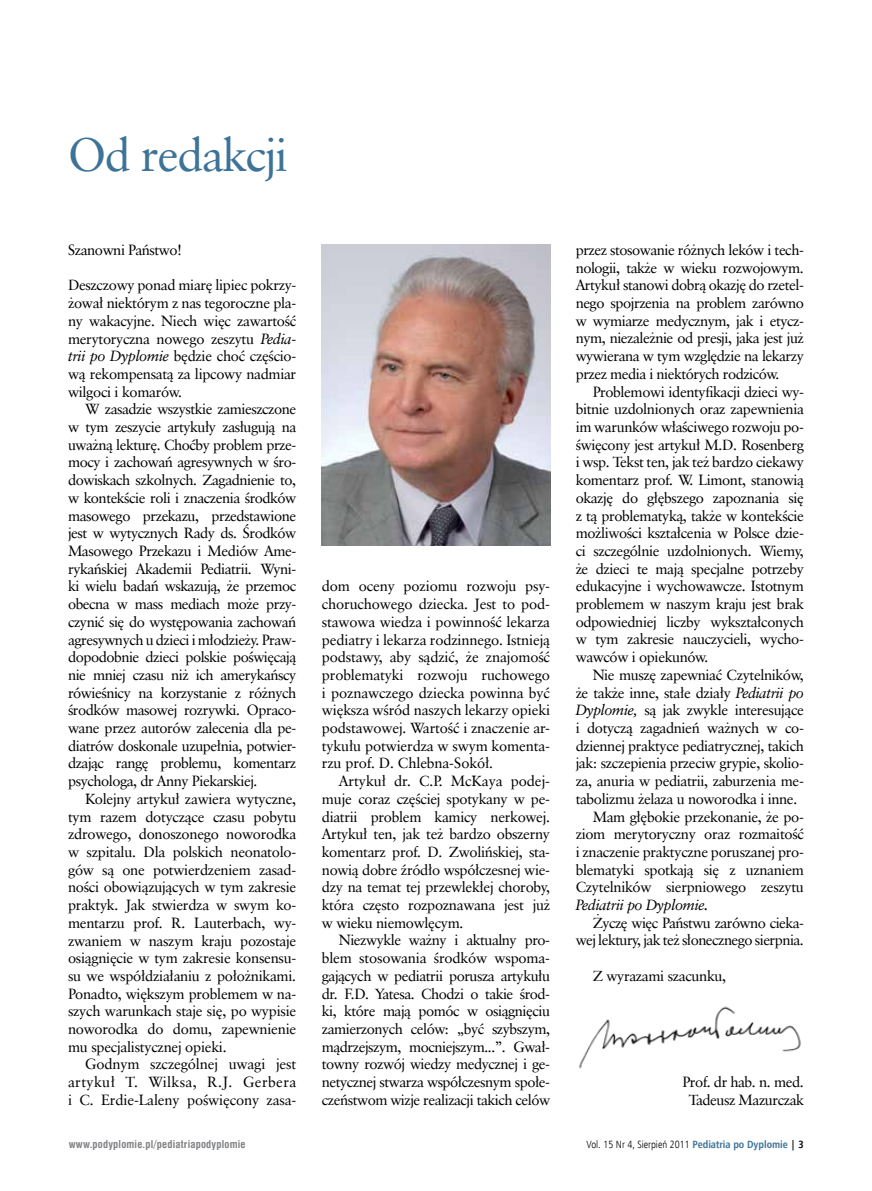
<style>
.page{position:relative;width:872px;height:1191px;background:#fff}
.page>*{position:absolute;margin:0;border:0;box-sizing:border-box;transform-origin:0 0}
.t1{font:46.5px "Class Garmnd EU";letter-spacing:-.03em;color:#3d7397}
.t2{font:14.7px/17.7px "Class Garmnd EU";letter-spacing:-.03em;color:#000;text-align:justify}
.t3{font:italic 14.7px "Class Garmnd EU";letter-spacing:-.025em;color:#000}
.t4{font:10.5px "Humnst 777 Lt Cn EU";color:#000}
.t5{font:700 10.5px "Swis 721 Cn EU";letter-spacing:.02em;color:#808285}
.s1{font-style:italic}
.s2{font-family:"Humnst 777 Cn EU";font-weight:700;color:#3d7397}
.s3{font-family:"Humnst 777 Cn EU";font-weight:700}
</style>
<div class="page">
<img style="left:579px;top:1006px;width:222px;height:63px">
<img style="left:322px;top:245px;width:228px;height:301px">
<h1 class="t1" style="left:68px;top:126px;width:222px">Od redakcji</h1>
<p class="t2" style="left:68px;top:241px;width:116px">Szanowni Państwo!</p>
<p class="t2" style="left:68px;top:276px;width:230px">Deszczowy ponad miarę lipiec pokrzy&shy;żował niektórym z nas tegoroczne pla&shy;ny wakacyjne. Niech więc zawartość merytoryczna nowego zeszytu <span class="s1">Pedia&shy;trii po Dyplomie</span> będzie choć częścio&shy;wą rekompensatą za lipcowy nadmiar wilgoci i komarów.</p>
<p class="t2" style="left:68px;top:400px;width:230px;text-indent:17px">W zasadzie wszystkie zamieszczone w tym zeszycie artykuły zasługują na uważną lekturę. Choćby problem prze&shy;mocy i zachowań agresywnych w śro&shy;dowiskach szkolnych. Zagadnienie to, w kontekście roli i znaczenia środków masowego przekazu, przedstawione jest w wytycznych Rady ds. Środków Masowego Przekazu i Mediów Ame&shy;rykańskiej Akademii Pediatrii. Wyni&shy;ki wielu badań wskazują, że przemoc obecna w mass mediach może przy&shy;czynić się do występowania zachowań agresywnych u dzieci i młodzieży. Praw&shy;dopodobnie dzieci polskie poświęcają nie mniej czasu niż ich amerykańscy rówieśnicy na korzystanie z różnych środków masowej rozrywki. Opraco&shy;wane przez autorów zalecenia dla pe&shy;diatrów doskonale uzupełnia, potwier&shy;dzając rangę problemu, komentarz psychologa, dr Anny Piekarskiej.</p>
<p class="t2" style="left:68px;top:790px;width:230px;text-indent:17px">Kolejny artykuł zawiera wytyczne, tym razem dotyczące czasu pobytu zdrowego, donoszonego noworodka w szpitalu. Dla polskich neonatolo&shy;gów są one potwierdzeniem zasad&shy;ności obowiązujących w tym zakresie praktyk. Jak stwierdza w swym ko&shy;mentarzu prof. R. Lauterbach, wy&shy;zwaniem w naszym kraju pozostaje osiągnięcie w tym zakresie konsensu&shy;su we współdziałaniu z położnikami.<br>Ponadto, większym problemem w na&shy;szych warunkach staje się, po wypisie noworodka do domu, zapewnienie mu specjalistycznej opieki.</p>
<p class="t2" style="left:68px;top:1055px;width:230px;text-indent:17px">Godnym szczególnej uwagi jest artykuł T. Wilksa, R.J. Gerbera i C. Erdie-Laleny poświęcony zasa-</p>
<p class="t5" style="left:69px;top:1138px;width:178px">www.podyplomie.pl/pediatriapodyplomie</p>
<p class="t2" style="left:322px;top:577px;width:230px">dom oceny poziomu rozwoju psy&shy;choruchowego dziecka. Jest to pod&shy;stawowa wiedza i powinność lekarza pediatry i lekarza rodzinnego. Istnieją podstawy, aby sądzić, że znajomość problematyki rozwoju ruchowego i poznawczego dziecka powinna być większa wśród naszych lekarzy opieki podstawowej. Wartość i znaczenie ar&shy;tykułu potwierdza w swym komenta&shy;rzu prof. D. Chlebna-Sokół.</p>
<p class="t2" style="left:322px;top:772px;width:230px;text-indent:17px">Artykuł dr. C.P. McKaya podej&shy;muje coraz częściej spotykany w pe&shy;diatrii problem kamicy nerkowej.<br>Artykuł ten, jak też bardzo obszerny komentarz prof. D. Zwolińskiej, sta&shy;nowią dobre źródło współczesnej wie&shy;dzy na temat tej przewlekłej choroby, która często rozpoznawana jest już w wieku niemowlęcym.</p>
<p class="t2" style="left:322px;top:931px;width:230px;text-indent:17px">Niezwykle ważny i aktualny pro&shy;blem stosowania środków wspoma&shy;gających w pediatrii porusza artykułu dr. F.D. Yatesa. Chodzi o takie środ&shy;ki, które mają pomóc w osiągnięciu zamierzonych celów: „być szybszym, mądrzejszym, mocniejszym...”. Gwał&shy;towny rozwój wiedzy medycznej i ge&shy;netycznej stwarza współczesnym społe&shy;czeństwom wizje realizacji takich celów</p>
<p class="t2" style="left:575px;top:241px;width:230px">przez stosowanie różnych leków i tech&shy;nologii, także w wieku rozwojowym.<br>Artykuł stanowi dobrą okazję do rzetel&shy;nego spojrzenia na problem zarówno w wymiarze medycznym, jak i etycz&shy;nym, niezależnie od presji, jaka jest już wywierana w tym względzie na lekarzy przez media i niektórych rodziców.</p>
<p class="t2" style="left:575px;top:382px;width:230px;text-indent:17px">Problemowi identyfikacji dzieci wy&shy;bitnie uzdolnionych oraz zapewnienia im warunków właściwego rozwoju po&shy;święcony jest artykuł M.D. Rosenberg i wsp. Tekst ten, jak też bardzo ciekawy komentarz prof. W. Limont, stanowią okazję do głębszego zapoznania się z tą problematyką, także w kontekście możliwości kształcenia w Polsce dzie&shy;ci szczególnie uzdolnionych. Wiemy, że dzieci te mają specjalne potrzeby edukacyjne i wychowawcze. Istotnym problemem w naszym kraju jest brak odpowiedniej liczby wykształconych w tym zakresie nauczycieli, wycho&shy;wawców i opiekunów.</p>
<p class="t2" style="left:592px;top:666px;width:213px">Nie muszę zapewniać Czytelników,</p>
<p class="t2" style="left:575px;top:683px;width:230px">że także inne, stałe działy <span class="s1">Pediatrii po</span></p>
<p class="t2" style="left:575px;top:701px;width:230px"><span class="s1">Dyplomie,</span> są jak zwykle interesujące</p>
<p class="t2" style="left:575px;top:719px;width:230px">i dotyczą zagadnień ważnych w co-</p>
<p class="t2" style="left:575px;top:736px;width:230px">dziennej praktyce pediatrycznej, takich</p>
<p class="t2" style="left:575px;top:754px;width:230px">jak: szczepienia przeciw grypie, skolio-</p>
<p class="t2" style="left:575px;top:772px;width:230px">za, anuria w pediatrii, zaburzenia me-</p>
<p class="t2" style="left:575px;top:790px;width:223px">tabolizmu żelaza u noworodka i inne.</p>
<p class="t2" style="left:592px;top:807px;width:213px">Mam głębokie przekonanie, że po-</p>
<p class="t2" style="left:575px;top:825px;width:230px">ziom merytoryczny oraz rozmaitość</p>
<p class="t2" style="left:575px;top:843px;width:230px">i znaczenie praktyczne poruszanej pro-</p>
<p class="t2" style="left:575px;top:860px;width:230px">blematyki spotkają się z uznaniem</p>
<p class="t2" style="left:575px;top:878px;width:230px">Czytelników sierpniowego zeszytu</p>
<p class="t3" style="left:575px;top:896px;width:135px">Pediatrii po Dyplomie.</p>
<p class="t2" style="left:575px;top:913px;width:230px;text-align:right">Życzę więc Państwu zarówno cieka&shy;wej lektury, jak też słonecznego sierpnia.</p>
<p class="t2" style="left:592px;top:967px;width:135px">Z wyrazami szacunku,</p>
<p class="t2" style="left:682px;top:1073px;width:123px;text-align:center">Prof. dr hab. n. med.<br>Tadeusz Mazurczak</p>
<p class="t4" style="left:586px;top:1137px;width:219px">Vol. 15 Nr 4, Sierpień 2011 <span class="s2">Pediatria po Dyplomie</span> <span class="s3">| 3</span></p>
</div>
